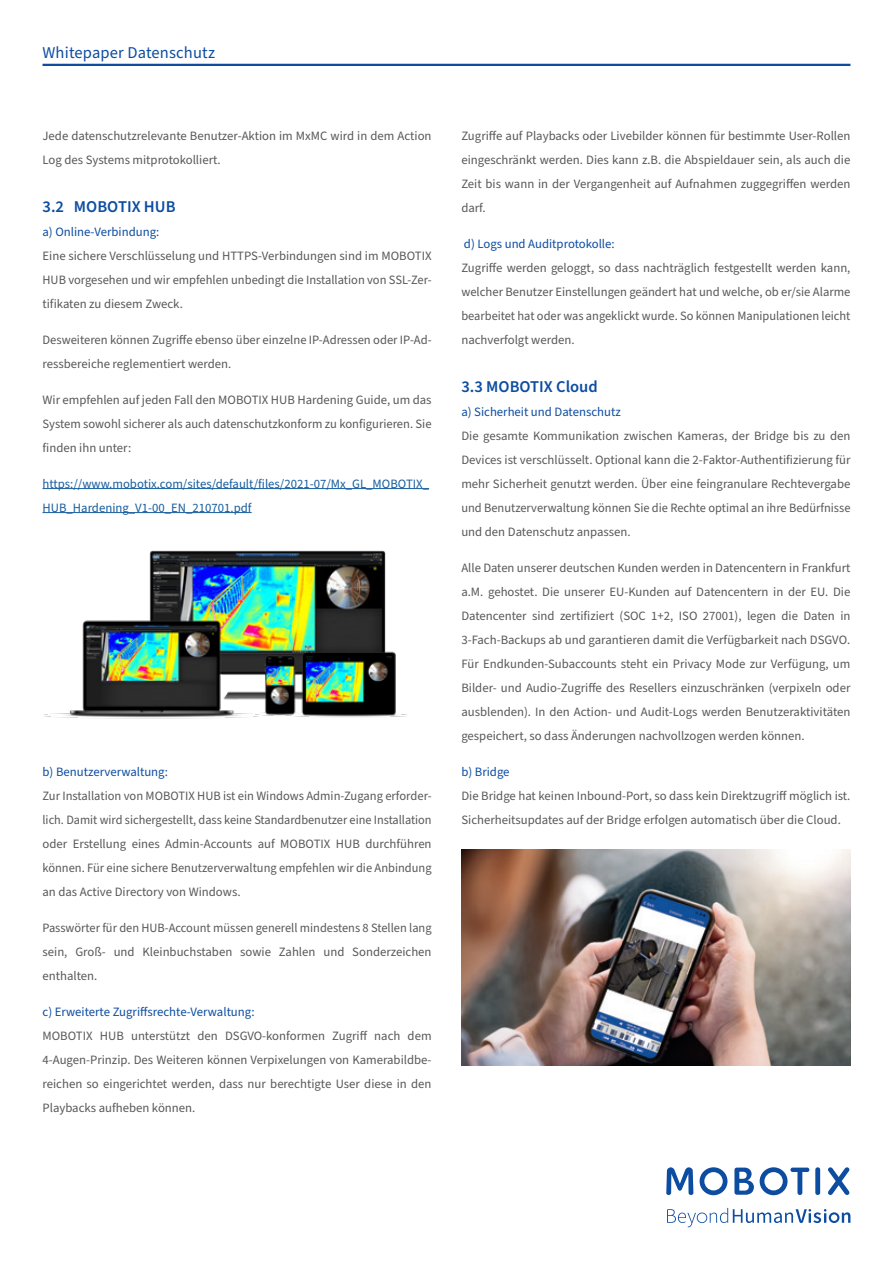
<style>
.page{position:relative;width:893px;height:1263px;background:#fff}
.page>*{position:absolute;margin:0;border:0;box-sizing:border-box;transform-origin:0 0}
.t1{font:600 16.5px "Source Sans Pro";color:#0d4da1}
.t2{font:16.5px "Source Sans Pro";letter-spacing:.01em;color:#0d4da1}
.t3{font:12.75px/24px "Source Sans Pro";color:#57585a;text-align:justify}
.t4{font:12.75px "Source Sans Pro";color:#0d4da1}
.t5{font:12.75px/24px "Source Sans Pro";color:#175d9e}
</style>
<div class="page">
<svg style="left:666px;top:1167px;width:27px;height:28px"></svg>
<svg style="left:734px;top:1167px;width:20px;height:28px"></svg>
<div style="left:815px;top:1167px;width:5px;height:28px;background:#0d4da1;border-radius:2px"></div>
<svg style="left:828px;top:1167px;width:21px;height:28px"></svg>
<svg style="left:700px;top:1167px;width:27px;height:28px"></svg>
<svg style="left:760px;top:1167px;width:49px;height:28px"></svg>
<svg style="left:667px;top:1208px;width:183px;height:19px"></svg>
<hr style="left:43px;top:64px;width:807px;height:2px;background:#0d4da1">
<hr style="left:43px;top:488px;width:386px;height:1px;background:#175d9e">
<hr style="left:43px;top:512px;width:209px;height:1px;background:#175d9e">
<img style="left:44px;top:550px;width:363px;height:169px">
<img style="left:461px;top:849px;width:389px;height:216px">
<p class="t2" style="left:43px;top:42px;width:174px">Whitepaper Datenschutz</p>
<p class="t3" style="left:43px;top:124px;width:391px">Jede datenschutzrelevante Benutzer-Aktion im MxMC wird in dem Action<br>Log des Systems mitprotokolliert.</p>
<p class="t1" style="left:43px;top:195px;width:135px">3.2 MOBOTIX HUB</p>
<p class="t4" style="left:43px;top:223px;width:118px">a) Online-Verbindung:</p>
<p class="t3" style="left:43px;top:244px;width:391px">Eine sichere Verschlüsselung und HTTPS-Verbindungen sind im MOBOTIX HUB vorgesehen und wir empfehlen unbedingt die Installation von SSL-Zer&shy;tifikaten zu diesem Zweck.</p>
<p class="t3" style="left:43px;top:328px;width:391px">Desweiteren können Zugriffe ebenso über einzelne IP-Adressen oder IP-Ad&shy;ressbereiche reglementiert werden.</p>
<p class="t3" style="left:43px;top:388px;width:391px">Wir empfehlen auf jeden Fall den MOBOTIX HUB Hardening Guide, um das System sowohl sicherer als auch datenschutzkonform zu konfigurieren. Sie finden ihn unter:</p>
<p class="t5" style="left:43px;top:472px;width:388px">https://www.mobotix.com/sites/default/files/2021-07/Mx_GL_MOBOTIX_<br>HUB_Hardening_V1-00_EN_210701.pdf</p>
<p class="t4" style="left:43px;top:763px;width:127px">b) Benutzerverwaltung:</p>
<p class="t3" style="left:43px;top:784px;width:391px">Zur Installation von MOBOTIX HUB ist ein Windows Admin-Zugang erforder&shy;lich. Damit wird sichergestellt, dass keine Standardbenutzer eine Installation oder Erstellung eines Admin-Accounts auf MOBOTIX HUB durchführen können. Für eine sichere Benutzerverwaltung empfehlen wir die Anbindung an das Active Directory von Windows.</p>
<p class="t3" style="left:43px;top:916px;width:391px">Passwörter für den HUB-Account müssen generell mindestens 8 Stellen lang sein, Groß- und Kleinbuchstaben sowie Zahlen und Sonderzeichen enthalten.</p>
<p class="t4" style="left:43px;top:1003px;width:213px">c) Erweiterte Zugriffsrechte-Verwaltung:</p>
<p class="t3" style="left:43px;top:1024px;width:391px">MOBOTIX HUB unterstützt den DSGVO-konformen Zugriff nach dem 4-Augen-Prinzip. Des Weiteren können Verpixelungen von Kamerabildbe&shy;reichen so eingerichtet werden, dass nur berechtigte User diese in den Playbacks aufheben können.</p>
<p class="t3" style="left:461px;top:124px;width:391px">Zugriffe auf Playbacks oder Livebilder können für bestimmte User-Rollen eingeschränkt werden. Dies kann z.B. die Abspieldauer sein, als auch die Zeit bis wann in der Vergangenheit auf Aufnahmen zuggegriffen werden darf.</p>
<p class="t4" style="left:464px;top:235px;width:152px">d) Logs und Auditprotokolle:</p>
<p class="t3" style="left:461px;top:256px;width:391px">Zugriffe werden geloggt, so dass nachträglich festgestellt werden kann, welcher Benutzer Einstellungen geändert hat und welche, ob er/sie Alarme bearbeitet hat oder was angeklickt wurde. So können Manipulationen leicht nachverfolgt werden.</p>
<p class="t1" style="left:461px;top:375px;width:138px">3.3 MOBOTIX Cloud</p>
<p class="t4" style="left:461px;top:403px;width:161px">a) Sicherheit und Datenschutz</p>
<p class="t3" style="left:461px;top:424px;width:391px">Die gesamte Kommunikation zwischen Kameras, der Bridge bis zu den Devices ist verschlüsselt. Optional kann die 2-Faktor-Authentifizierung für mehr Sicherheit genutzt werden. Über eine feingranulare Rechtevergabe und Benutzerverwaltung können Sie die Rechte optimal an ihre Bedürfnisse und den Datenschutz anpassen.</p>
<p class="t3" style="left:461px;top:556px;width:391px">Alle Daten unserer deutschen Kunden werden in Datencentern in Frankfurt a.M. gehostet. Die unserer EU-Kunden auf Datencentern in der EU. Die Datencenter sind zertifiziert (SOC 1+2, ISO 27001), legen die Daten in 3-Fach-Backups ab und garantieren damit die Verfügbarkeit nach DSGVO.<br>Für Endkunden-Subaccounts steht ein Privacy Mode zur Verfügung, um Bilder- und Audio-Zugriffe des Resellers einzuschränken (verpixeln oder ausblenden). In den Action- und Audit-Logs werden Benutzeraktivitäten gespeichert, so dass Änderungen nachvollzogen werden können.</p>
<p class="t4" style="left:461px;top:763px;width:50px">b) Bridge</p>
<p class="t3" style="left:461px;top:784px;width:391px">Die Bridge hat keinen Inbound-Port, so dass kein Direktzugriff möglich ist.<br>Sicherheitsupdates auf der Bridge erfolgen automatisch über die Cloud.</p>
</div>
